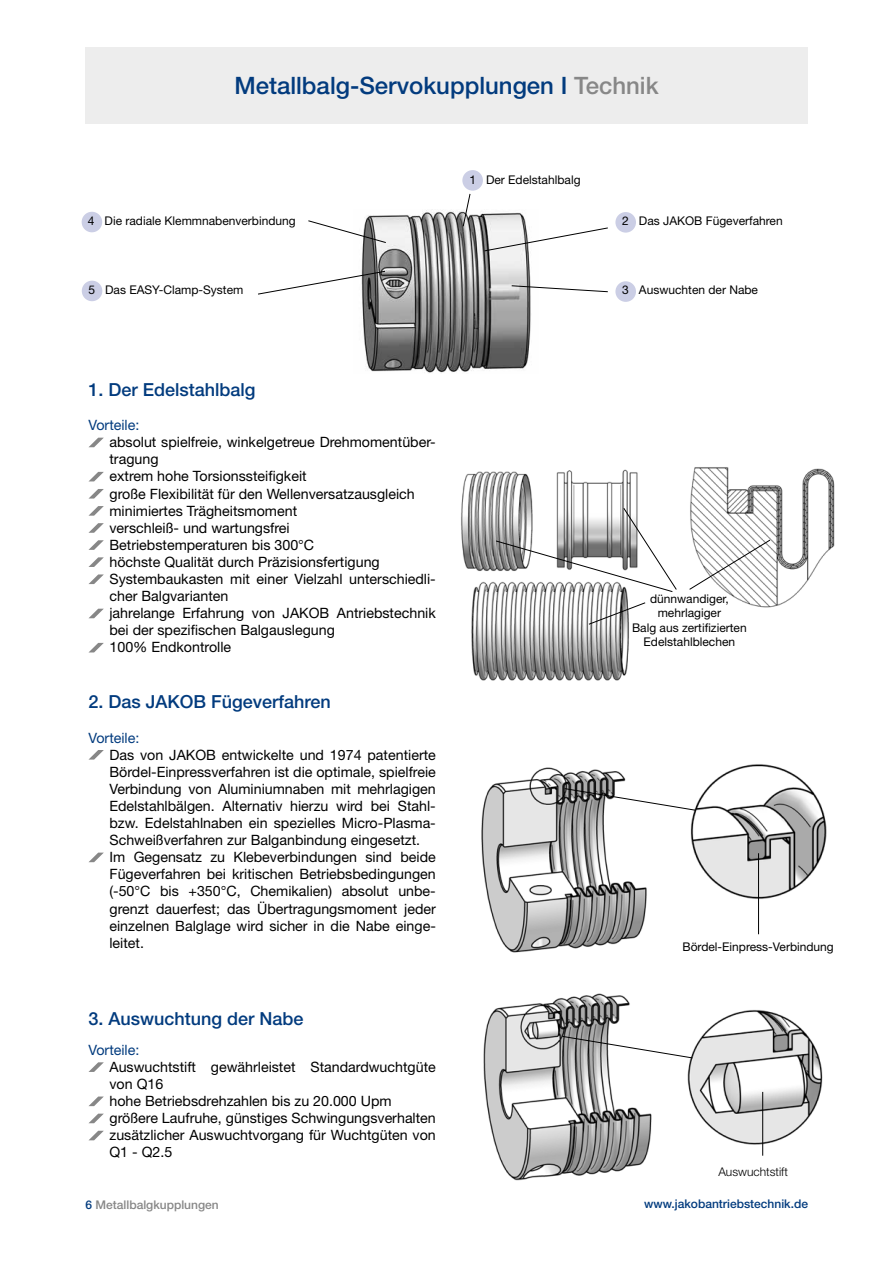
<style>
.page{position:relative;width:893px;height:1263px;background:#fff}
.page>*{position:absolute;margin:0;border:0;box-sizing:border-box;transform-origin:0 0}
.t1{font:500 24px "Helvetica Neue LT Std";color:#023b7e}
.t2{font:500 18px "Helvetica Neue LT Std";color:#023b7e}
.t3{font:14.25px/17.1px "Helvetica Neue LT Std";color:#000}
.t4{font:14.25px "Helvetica Neue LT Std";color:#023b7e}
.t5{font:12px/14.4px "Helvetica Neue LT Std";color:#000;text-align:center}
.t6{font:500 12px "Helvetica Neue LT Std";color:#023b7e}
.t7{font:500 12px "Helvetica Neue LT Std";color:#878787}
.t8{font:300 12px "Helvetica Neue LT Std";color:#000}
.s1{color:#878787}
.s2{color:#023b7e}
</style>
<div class="page">
<img style="left:481px;top:767px;width:166px;height:186px">
<img style="left:483px;top:993px;width:169px;height:188px">
<img style="left:461px;top:469px;width:177px;height:212px">
<img style="left:690px;top:467px;width:145px;height:141px">
<img style="left:361px;top:209px;width:170px;height:164px">
<div style="left:85px;top:47px;width:723px;height:76px;background:#ededed"></div>
<svg style="left:89px;top:438px;width:15px;height:9px"></svg>
<svg style="left:89px;top:472px;width:15px;height:9px"></svg>
<svg style="left:88px;top:489px;width:16px;height:10px"></svg>
<svg style="left:88px;top:506px;width:16px;height:10px"></svg>
<svg style="left:88px;top:523px;width:16px;height:10px"></svg>
<svg style="left:88px;top:540px;width:16px;height:10px"></svg>
<svg style="left:88px;top:557px;width:16px;height:10px"></svg>
<svg style="left:88px;top:574px;width:16px;height:10px"></svg>
<svg style="left:89px;top:609px;width:15px;height:9px"></svg>
<svg style="left:89px;top:643px;width:15px;height:9px"></svg>
<svg style="left:88px;top:750px;width:16px;height:10px"></svg>
<svg style="left:89px;top:853px;width:15px;height:9px"></svg>
<svg style="left:88px;top:1062px;width:16px;height:10px"></svg>
<svg style="left:89px;top:1096px;width:15px;height:10px"></svg>
<svg style="left:89px;top:1114px;width:15px;height:9px"></svg>
<svg style="left:89px;top:1131px;width:15px;height:9px"></svg>
<div style="left:462px;top:170px;width:21px;height:21px;background:#cbcee5;border-radius:50%"></div>
<div style="left:82px;top:212px;width:20px;height:20px;background:#cbcee5;border-radius:50%"></div>
<div style="left:82px;top:281px;width:20px;height:20px;background:#cbcee5;border-radius:50%"></div>
<div style="left:615px;top:212px;width:21px;height:21px;background:#cbcee5;border-radius:50%"></div>
<div style="left:615px;top:281px;width:21px;height:21px;background:#cbcee5;border-radius:50%"></div>
<svg style="left:308px;top:220px;width:79px;height:23px"></svg>
<svg style="left:258px;top:270px;width:128px;height:25px"></svg>
<svg style="left:484px;top:227px;width:124px;height:25px"></svg>
<svg style="left:511px;top:285px;width:97px;height:7px"></svg>
<svg style="left:462px;top:193px;width:9px;height:34px"></svg>
<svg style="left:689px;top:539px;width:82px;height:51px"></svg>
<svg style="left:495px;top:507px;width:182px;height:85px"></svg>
<svg style="left:588px;top:602px;width:58px;height:23px"></svg>
<img style="left:690px;top:764px;width:137px;height:137px">
<img style="left:687px;top:1010px;width:136px;height:138px">
<hr style="left:758px;top:853px;width:1px;height:81px;background:#000">
<hr style="left:762px;top:1092px;width:1px;height:64px;background:#000">
<svg style="left:564px;top:788px;width:133px;height:23px"></svg>
<svg style="left:562px;top:1035px;width:131px;height:24px"></svg>
<h1 class="t1" style="left:234px;top:71px;width:426px">Metallbalg-Servokupplungen I <span class="s1">Technik</span></h1>
<p class="t5" style="left:88px;top:213px;width:209px">4 Die radiale Klemmnabenverbindung</p>
<p class="t5" style="left:88px;top:282px;width:156px">5 Das EASY-Clamp-System</p>
<p class="t5" style="left:469px;top:172px;width:113px">1 Der Edelstahlbalg</p>
<p class="t2" style="left:88px;top:379px;width:169px">1. Der Edelstahlbalg</p>
<p class="t4" style="left:88px;top:417px;width:52px">Vorteile:</p>
<p class="t3" style="left:109px;top:433px;width:328px">absolut spielfreie, winkelgetreue Drehmomentüber&shy;tragung<br>extrem hohe Torsionssteifigkeit<br>große Flexibilität für den Wellenversatzausgleich minimiertes Trägheitsmoment<br>verschleiß- und wartungsfrei<br>Betriebstemperaturen bis 300°C<br>höchste Qualität durch Präzisionsfertigung Systembaukasten mit einer Vielzahl unterschiedli&shy;cher Balgvarianten<br>jahrelange Erfahrung von JAKOB Antriebstechnik bei der spezifischen Balgauslegung<br>100% Endkontrolle</p>
<p class="t2" style="left:88px;top:691px;width:244px">2. Das JAKOB Fügeverfahren</p>
<p class="t4" style="left:88px;top:729px;width:52px">Vorteile:</p>
<p class="t3" style="left:109px;top:746px;width:328px">Das von JAKOB entwickelte und 1974 patentierte Bördel-Einpressverfahren ist die optimale, spielfreie Verbindung von Aluminiumnaben mit mehrlagigen Edelstahlbälgen. Alternativ hierzu wird bei Stahl&shy;bzw. Edelstahlnaben ein spezielles Micro-Plasma-Schweißverfahren zur Balganbindung eingesetzt.<br>Im Gegensatz zu Klebeverbindungen sind beide Fügeverfahren bei kritischen Betriebsbedingungen (-50°C bis +350°C, Chemikalien) absolut unbe&shy;grenzt dauerfest; das Übertragungsmoment jeder einzelnen Balglage wird sicher in die Nabe einge&shy;leitet.</p>
<p class="t2" style="left:88px;top:1008px;width:217px">3. Auswuchtung der Nabe</p>
<p class="t4" style="left:88px;top:1041px;width:52px">Vorteile:</p>
<p class="t3" style="left:109px;top:1058px;width:328px">Auswuchtstift gewährleistet Standardwuchtgüte von Q16<br>hohe Betriebsdrehzahlen bis zu 20.000 Upm größere Laufruhe, günstiges Schwingungsverhalten zusätzlicher Auswuchtvorgang für Wuchtgüten von Q1 - Q2.5</p>
<p class="t7" style="left:86px;top:1197px;width:135px"><span class="s2">6</span> Metallbalgkupplungen</p>
<p class="t5" style="left:622px;top:213px;width:162px">2 Das JAKOB Fügeverfahren</p>
<p class="t5" style="left:622px;top:283px;width:137px">3 Auswuchten der Nabe</p>
<p class="t5" style="left:632px;top:591px;width:116px">dünnwandiger, mehrlagiger<br>Balg aus zertifizierten<br>Edelstahlblechen</p>
<p class="t5" style="left:682px;top:939px;width:153px">Bördel-Einpress-Verbindung</p>
<p class="t8" style="left:718px;top:1164px;width:71px">Auswuchtstift</p>
<p class="t6" style="left:644px;top:1197px;width:165px">www.jakobantriebstechnik.de</p>
</div>
